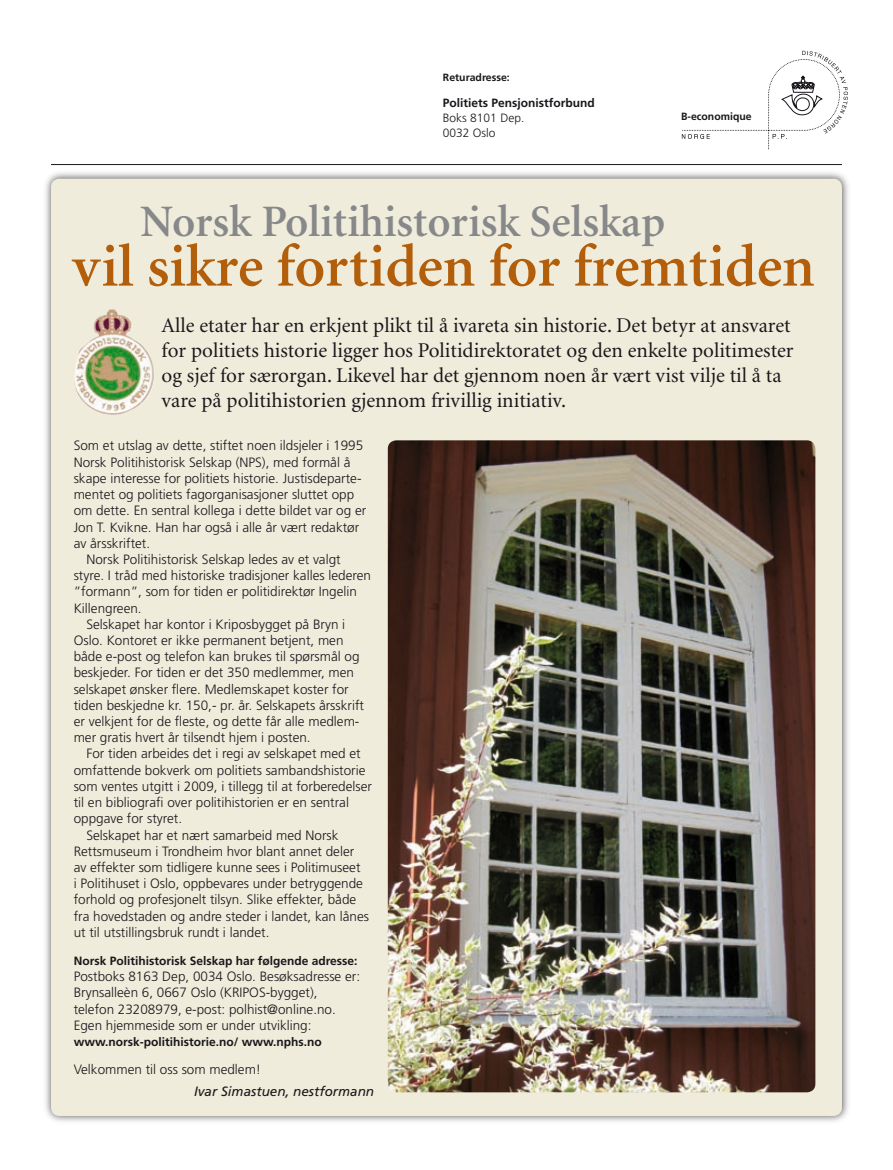
<style>
.page{position:relative;width:893px;height:1170px;background:#fff}
.page>*{position:absolute;margin:0;border:0;box-sizing:border-box;transform-origin:0 0}
.t1{font:600 60px "Minion";color:#b35e0a}
.t2{font:600 45px "Minion";color:#87888a}
.t3{font:21px/25.2px "Minion";color:#1a171c}
.t4{font:300 13.5px/16.2px "Frutiger";color:#1a171c}
.t5{font:italic 13.5px "Frutiger";color:#1a171c}
.t6{font:700 12px "Frutiger";color:#1a171c}
.t7{font:300 12px/15px "Frutiger";color:#1a171c}
.t8{font:700 10.5px "Frutiger";color:#1a171c}
</style>
<div class="page">
<div style="left:42px;top:170px;width:810px;height:954px;background:#1a171c;opacity:.75"></div>
<div style="left:51px;top:179px;width:791px;height:936px;background:#f0ecdb;border-radius:9px"></div>
<img style="left:388px;top:440px;width:427px;height:652px;border-radius:9px">
<hr style="left:51px;top:164px;width:791px;height:1px;background:#1a171c">
<img style="left:74px;top:309px;width:80px;height:106px">
<svg style="left:681px;top:51px;width:167px;height:98px"></svg>
<p class="t8" style="left:443px;top:71px;width:68px">Returadresse:</p>
<p class="t6" style="left:443px;top:96px;width:154px">Politiets Pensjonistforbund</p>
<p class="t7" style="left:443px;top:110px;width:83px">Boks 8101 Dep.<br>0032 Oslo</p>
<p class="t8" style="left:681px;top:110px;width:72px">B-economique</p>
<h2 class="t2" style="left:140px;top:198px;width:527px">Norsk Politihistorisk Selskap</h2>
<h1 class="t1" style="left:72px;top:236px;width:744px">vil sikre fortiden for fremtiden</h1>
<p class="t3" style="left:162px;top:313px;width:633px">Alle etater har en erkjent plikt til å ivareta sin historie. Det betyr at ansvaret for politiets historie ligger hos Politidirektoratet og den enkelte politimester og sjef for særorgan. Likevel har det gjennom noen år vært vist vilje til å ta vare på politihistorien gjennom frivillig initiativ.</p>
<p class="t4" style="left:74px;top:438px;width:291px">Som et utslag av dette, stiftet noen ildsjeler i 1995</p>
<p class="t4" style="left:74px;top:454px;width:278px">Norsk Politihistorisk Selskap (NPS), med formål å</p>
<p class="t4" style="left:74px;top:470px;width:289px">skape interesse for politiets historie. J ustisdeparte-</p>
<p class="t4" style="left:74px;top:486px;width:282px">mentet og politiets fagorganisasjoner sluttet opp</p>
<p class="t4" style="left:74px;top:502px;width:294px">om dette. En sentral kollega i dette bildet var og er</p>
<p class="t4" style="left:74px;top:519px;width:287px">Jon T. Kvikne. Han har også i alle år vært redaktør</p>
<p class="t4" style="left:74px;top:535px;width:78px">av årsskriftet.</p>
<p class="t4" style="left:86px;top:551px;width:256px">Norsk Politihistorisk Selskap ledes av et valgt</p>
<p class="t4" style="left:74px;top:567px;width:299px">styre. I tråd med historiske tradisjoner kalles lederen</p>
<p class="t4" style="left:74px;top:583px;width:285px">”formann”, som for tiden er politidirektør I ngelin</p>
<p class="t4" style="left:74px;top:600px;width:70px">Killengreen.</p>
<p class="t4" style="left:86px;top:616px;width:260px">Selskapet har kontor i Kriposbygget på Bryn i</p>
<p class="t4" style="left:74px;top:632px;width:271px">Oslo. Kontoret er ikke permanent betjent, men</p>
<p class="t4" style="left:74px;top:648px;width:287px">både e-post og telefon kan brukes til spørsmål og</p>
<p class="t4" style="left:74px;top:664px;width:282px">beskjeder. For tiden er det 350 medlemmer, men</p>
<p class="t4" style="left:74px;top:681px;width:277px">selskapet ønsker flere. Medlemskapet koster for</p>
<p class="t4" style="left:74px;top:697px;width:292px">tiden beskjedne kr. 150,- pr. år. Selskapets årsskrift</p>
<p class="t4" style="left:74px;top:713px;width:287px">er velkjent for de fleste, og dette får alle medlem-</p>
<p class="t4" style="left:74px;top:729px;width:239px">mer gratis hvert år tilsendt hjem i posten.</p>
<p class="t4" style="left:86px;top:745px;width:276px">For tiden arbeides det i regi av selskapet med et</p>
<p class="t4" style="left:74px;top:762px;width:293px">omfattende bokverk om politiets sambandshistorie</p>
<p class="t4" style="left:74px;top:778px;width:300px">som ventes utgitt i 2009, i tillegg til at forberedelser</p>
<p class="t4" style="left:74px;top:794px;width:277px">til en bibliografi over politihistorien er en sentral</p>
<p class="t4" style="left:74px;top:810px;width:110px">oppgave for styret.</p>
<p class="t4" style="left:86px;top:826px;width:254px">Selskapet har et nært samarbeid med Norsk</p>
<p class="t4" style="left:74px;top:843px;width:282px">Rettsmuseum i Trondheim hvor blant annet deler</p>
<p class="t4" style="left:74px;top:859px;width:288px">av effekter som tidligere kunne sees i Politimuseet</p>
<p class="t4" style="left:74px;top:875px;width:291px">i Politihuset i Oslo, oppbevares under betryggende</p>
<p class="t4" style="left:74px;top:891px;width:284px">forhold og profesjonelt tilsyn. Slike effekter, både</p>
<p class="t4" style="left:74px;top:907px;width:297px">fra hovedstaden og andre steder i landet, kan lånes</p>
<p class="t4" style="left:74px;top:924px;width:197px">ut til utstillingsbruk rundt i landet.</p>
<p class="t6" style="left:74px;top:953px;width:285px">Norsk Politihistorisk Selskap har følgende adresse:</p>
<p class="t4" style="left:74px;top:968px;width:288px">Postboks 8163 Dep, 0034 Oslo. Besøksadresse er:<br>Brynsalleèn 6, 0667 Oslo (KRIPOS-bygget), telefon 23208979, e-post: polhist@online.no.<br>Egen hjemmeside som er under utvikling:</p>
<p class="t6" style="left:74px;top:1034px;width:250px">www.norsk-politihistorie.no/ www.nphs.no</p>
<p class="t4" style="left:74px;top:1061px;width:189px">Velkommen til oss som medlem!</p>
<p class="t5" style="left:194px;top:1083px;width:182px">Ivar Simastuen, nestformann</p>
</div>
